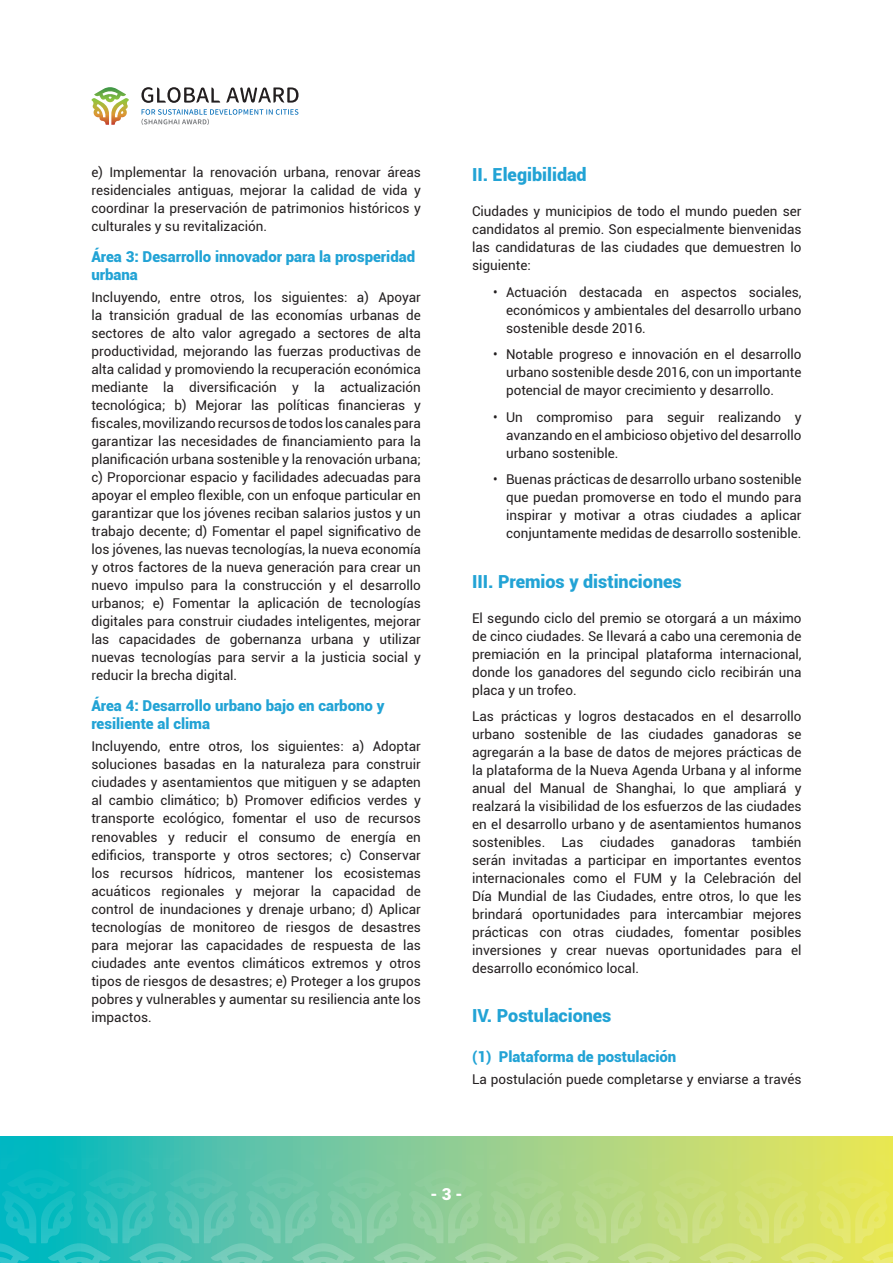
<style>
.page{position:relative;width:893px;height:1263px;background:#fff}
.page>*{position:absolute;margin:0;border:0;box-sizing:border-box;transform-origin:0 0}
.蓝色小标题{font:900 18px "Roboto";color:#22a3d5}
.t1{font:900 16.5px "Roboto";color:#fff}
._2级小标题{font:900 15px/18px "Roboto";color:#22a3d5}
.正文段落{font:13.5px/18px "Roboto";color:#231f20;text-align:justify}
</style>
<div class="page">
<svg style="left:0;top:1137px;width:893px;height:126px;background:#88cf95"></svg>
<svg style="left:141px;top:87px;width:79px;height:16px"></svg>
<svg style="left:226px;top:87px;width:73px;height:16px"></svg>
<svg style="left:141px;top:109px;width:157px;height:16px"></svg>
<svg style="left:91px;top:87px;width:38px;height:38px"></svg>
<p class="正文段落" style="left:91px;top:163px;width:331px">e) Implementar la renovación urbana, renovar áreas residenciales antiguas, mejorar la calidad de vida y coordinar la preservación de patrimonios históricos y culturales y su revitalización.</p>
<p class="_2级小标题" style="left:91px;top:247px;width:325px">Área 3: Desarrollo innovador para la prosperidad urbana</p>
<p class="正文段落" style="left:91px;top:288px;width:331px">Incluyendo, entre otros, los siguientes: a) Apoyar la transición gradual de las economías urbanas de sectores de alto valor agregado a sectores de alta productividad, mejorando las fuerzas productivas de alta calidad y promoviendo la recuperación económica mediante la diversificación y la actualización tecnológica; b) Mejorar las políticas financieras y fiscales, movilizando recursos de todos los canales para garantizar las necesidades de financiamiento para la planificación urbana sostenible y la renovación urbana; c) Proporcionar espacio y facilidades adecuadas para apoyar el empleo flexible, con un enfoque particular en garantizar que los jóvenes reciban salarios justos y un trabajo decente; d) Fomentar el papel significativo de los jóvenes, las nuevas tecnologías, la nueva economía y otros factores de la nueva generación para crear un nuevo impulso para la construcción y el desarrollo urbanos; e) Fomentar la aplicación de tecnologías digitales para construir ciudades inteligentes, mejorar las capacidades de gobernanza urbana y utilizar nuevas tecnologías para servir a la justicia social y reducir la brecha digital.</p>
<p class="_2级小标题" style="left:91px;top:696px;width:295px">Área 4: Desarrollo urbano bajo en carbono y resiliente al clima</p>
<p class="正文段落" style="left:91px;top:737px;width:331px">Incluyendo, entre otros, los siguientes: a) Adoptar soluciones basadas en la naturaleza para construir ciudades y asentamientos que mitiguen y se adapten al cambio climático; b) Promover edificios verdes y transporte ecológico, fomentar el uso de recursos renovables y reducir el consumo de energía en edificios, transporte y otros sectores; c) Conservar los recursos hídricos, mantener los ecosistemas acuáticos regionales y mejorar la capacidad de control de inundaciones y drenaje urbano; d) Aplicar tecnologías de monitoreo de riesgos de desastres para mejorar las capacidades de respuesta de las ciudades ante eventos climáticos extremos y otros tipos de riesgos de desastres; e) Proteger a los grupos pobres y vulnerables y aumentar su resiliencia ante los impactos.</p>
<p class="蓝色小标题" style="left:472px;top:162px;width:116px">II. Elegibilidad</p>
<p class="正文段落" style="left:472px;top:202px;width:331px">Ciudades y municipios de todo el mundo pueden ser candidatos al premio. Son especialmente bienvenidas las candidaturas de las ciudades que demuestren lo siguiente:</p>
<p class="正文段落" style="left:506px;top:282px;width:297px;text-indent:-13px">• Actuación destacada en aspectos sociales, económicos y ambientales del desarrollo urbano sostenible desde 2016.</p>
<p class="正文段落" style="left:506px;top:345px;width:297px;text-indent:-13px">• Notable progreso e innovación en el desarrollo urbano sostenible desde 2016, con un importante potencial de mayor crecimiento y desarrollo.</p>
<p class="正文段落" style="left:506px;top:407px;width:297px;text-indent:-13px">• Un compromiso para seguir realizando y avanzando en el ambicioso objetivo del desarrollo urbano sostenible.</p>
<p class="正文段落" style="left:506px;top:470px;width:297px;text-indent:-13px">• Buenas prácticas de desarrollo urbano sostenible que puedan promoverse en todo el mundo para inspirar y motivar a otras ciudades a aplicar conjuntamente medidas de desarrollo sostenible.</p>
<p class="蓝色小标题" style="left:472px;top:568px;width:211px">III. Premios y distinciones</p>
<p class="正文段落" style="left:472px;top:608px;width:331px">El segundo ciclo del premio se otorgará a un máximo de cinco ciudades. Se llevará a cabo una ceremonia de premiación en la principal plataforma internacional, donde los ganadores del segundo ciclo recibirán una placa y un trofeo.</p>
<p class="正文段落" style="left:472px;top:707px;width:331px">Las prácticas y logros destacados en el desarrollo urbano sostenible de las ciudades ganadoras se agregarán a la base de datos de mejores prácticas de la plataforma de la Nueva Agenda Urbana y al informe anual del Manual de Shanghai, lo que ampliará y realzará la visibilidad de los esfuerzos de las ciudades en el desarrollo urbano y de asentamientos humanos sostenibles. Las ciudades ganadoras también serán invitadas a participar en importantes eventos internacionales como el FUM y la Celebración del Día Mundial de las Ciudades, entre otros, lo que les brindará oportunidades para intercambiar mejores prácticas con otras ciudades, fomentar posibles inversiones y crear nuevas oportunidades para el desarrollo económico local.</p>
<p class="蓝色小标题" style="left:472px;top:1003px;width:141px">IV. Postulaciones</p>
<p class="_2级小标题" style="left:472px;top:1047px;width:206px">(1) Plataforma de postulación</p>
<p class="正文段落" style="left:472px;top:1070px;width:331px">La postulación puede completarse y enviarse a través</p>
<p class="t1" style="left:431px;top:1182px;width:33px">- 3 -</p>
</div>
